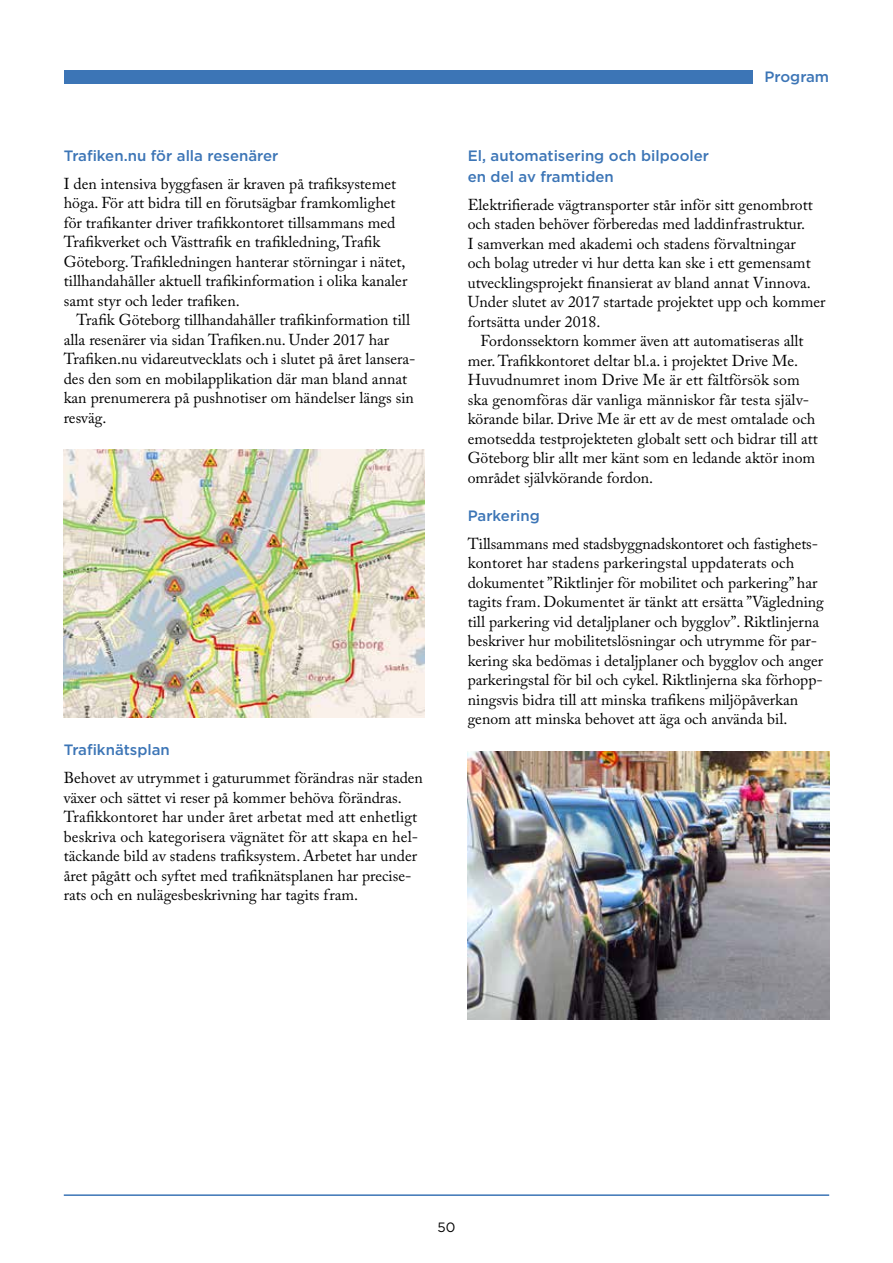
<style>
.page{position:relative;width:893px;height:1263px;background:#fff}
.page>*{position:absolute;margin:0;border:0;box-sizing:border-box;transform-origin:0 0}
.t1{font:15.75px/19.5px "Adobe Caslon Pro";color:#000}
.t2{font:500 15px/21px "Gotham";color:#3c75b6}
.t3{font:13.5px "Gotham";color:#000}
</style>
<div class="page">
<hr style="left:64px;top:1194px;width:765px;height:2px;background:#3c75b6">
<div style="left:64px;top:70px;width:689px;height:13px;background:#3c75b6"></div>
<img style="left:63px;top:450px;width:362px;height:268px">
<img style="left:468px;top:751px;width:361px;height:268px">
<p class="t2" style="left:64px;top:145px;width:216px">Trafiken.nu för alla resenärer</p>
<p class="t1" style="left:64px;top:174px;width:345px">I den intensiva byggfasen är kraven på trafiksystemet höga. För att bidra till en förutsägbar framkomlighet för trafikanter driver trafikkontoret tillsammans med Trafikverket och Västtrafik en trafikledning, Trafik Göteborg. Trafikledningen hanterar störningar i nätet, tillhandahåller aktuell trafikinformation i olika kanaler samt styr och leder trafiken.</p>
<p class="t1" style="left:64px;top:310px;width:353px;text-indent:13px">Trafik Göteborg tillhandahåller trafikinformation till alla resenärer via sidan Trafiken.nu. Under 2017 har Trafiken.nu vidareutvecklats och i slutet på året lansera&shy;des den som en mobilapplikation där man bland annat kan prenumerera på pushnotiser om händelser längs sin resväg.</p>
<p class="t2" style="left:64px;top:739px;width:108px">Trafiknätsplan</p>
<p class="t1" style="left:64px;top:768px;width:361px">Behovet av utrymmet i gaturummet förändras när staden växer och sättet vi reser på kommer behöva förändras.<br>Trafikkontoret har under året arbetat med att enhetligt beskriva och kategorisera vägnätet för att skapa en hel&shy;täckande bild av stadens trafiksystem. Arbetet har under året pågått och syftet med trafiknätsplanen har precise&shy;rats och en nulägesbeskrivning har tagits fram.</p>
<p class="t2" style="left:764px;top:66px;width:66px">Program</p>
<p class="t2" style="left:468px;top:145px;width:243px">El, automatisering och bilpooler en del av framtiden</p>
<p class="t1" style="left:468px;top:195px;width:359px">Elektrifierade vägtransporter står inför sitt genombrott och staden behöver förberedas med laddinfrastruktur.<br>I samverkan med akademi och stadens förvaltningar<br>och bolag utreder vi hur detta kan ske i ett gemensamt utvecklingsprojekt finansierat av bland annat Vinnova.<br>Under slutet av 2017 startade projektet upp och kommer fortsätta under 2018.</p>
<p class="t1" style="left:468px;top:331px;width:352px;text-indent:13px">Fordonssektorn kommer även att automatiseras allt mer. Trafikkontoret deltar bl.a. i projektet Drive Me.<br>Huvudnumret inom Drive Me är ett fältförsök som ska genomföras där vanliga människor får testa själv&shy;körande bilar. Drive Me är ett av de mest omtalade och emotsedda testprojekteten globalt sett och bidrar till att Göteborg blir allt mer känt som en ledande aktör inom området självkörande fordon.</p>
<p class="t2" style="left:468px;top:505px;width:74px">Parkering</p>
<p class="t1" style="left:468px;top:534px;width:358px">Tillsammans med stadsbyggnadskontoret och fastighets&shy;kontoret har stadens parkeringstal uppdaterats och dokumentet ”Riktlinjer för mobilitet och parkering” har tagits fram. Dokumentet är tänkt att ersätta ”Vägledning till parkering vid detaljplaner och bygglov”. Riktlinjerna beskriver hur mobilitetslösningar och utrymme för par&shy;kering ska bedömas i detaljplaner och bygglov och anger parkeringstal för bil och cykel. Riktlinjerna ska förhopp&shy;ningsvis bidra till att minska trafikens miljöpåverkan genom att minska behovet att äga och använda bil.</p>
<p class="t3" style="left:437px;top:1218px;width:19px">50</p>
</div>
